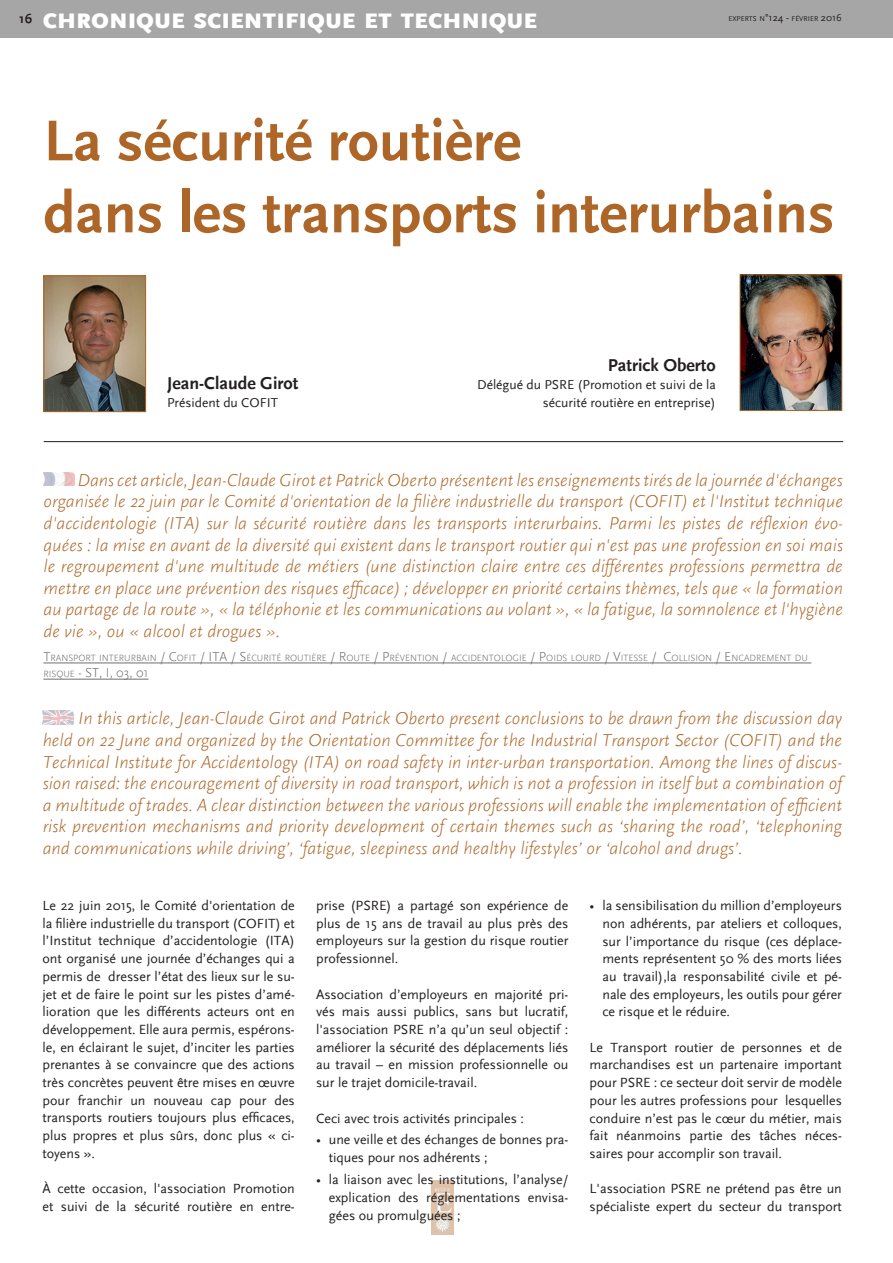
<style>
.page{position:relative;width:893px;height:1263px;background:#fff}
.page>*{position:absolute;margin:0;border:0;box-sizing:border-box;transform-origin:0 0}
.t1{font:700 60px/72px "Scala Sans";color:#ad6627}
.t2{font:900 22.05px "Scala Sans";letter-spacing:.03em;color:#fff}
.t3{font:italic 300 18px/21.6px "Scala Sans";color:#ad6627;text-align:justify}
.t4{font:700 18px "Scala Sans";color:#231f20}
.t5{font:13.95px/17.7px "Scala Sans";color:#231f20;text-align:justify}
.t6{font:13.5px/18px "Scala Sans";color:#231f20;text-align:right}
.t7{font:300 13.5px "Scala Sans";color:#6c6d70}
.t8{font:700 13.5px "Scala Sans";color:#231f20}
.t9{font:300 9.45px "Scala Sans";color:#6c6d70}
.t10{font:7.35px "Scala Sans";color:#231f20}
.s1{font-size:10.5px}
.s2{font-size:13.5px}
.s3{font-size:9.45px}
</style>
<div class="page">
<img style="left:431px;top:1181px;width:22px;height:54px">
<div style="left:0;top:0;width:893px;height:38px;background:#a7a6a6"></div>
<hr style="left:892px;top:0;width:1px;height:38px;background:#231f20">
<hr style="left:44px;top:441px;width:799px;height:1px;background:#231f20">
<img style="left:46px;top:278px;width:98px;height:132px">
<div style="left:44px;top:276px;width:102px;height:136px;border:1px solid #ad6627"></div>
<img style="left:43px;top:473px;width:32px;height:12px">
<hr style="left:43px;top:663px;width:768px;height:1px;background:#6c6d70">
<hr style="left:43px;top:679px;width:106px;height:1px;background:#6c6d70">
<img style="left:43px;top:711px;width:31px;height:13px">
<img style="left:742px;top:277px;width:98px;height:132px">
<div style="left:740px;top:275px;width:102px;height:136px;border:1px solid #ad6627"></div>
<p class="t8" style="left:19px;top:11px;width:14px">16</p>
<p class="t10" style="left:728px;top:15px;width:115px">EXPERTS N<span class="s1">°124 -</span> FÉVRIER <span class="s1">2016</span></p>
<h2 class="t2" style="left:43px;top:9px;width:495px">CHRONIQUE SCIENTIFIQUE ET TECHNIQUE</h2>
<h1 class="t1" style="left:43px;top:106px;width:793px">La sécurité routière<br>dans les transports interurbains</h1>
<p class="t4" style="left:167px;top:374px;width:133px">Jean-Claude Girot</p>
<p class="t6" style="left:167px;top:394px;width:113px">Président du COFIT</p>
<p class="t4" style="left:608px;top:356px;width:109px">Patrick Oberto</p>
<p class="t6" style="left:477px;top:376px;width:240px">Délégué du PSRE (Promotion et suivi de la sécurité routière en entreprise)</p>
<p class="t3" style="left:43px;top:469px;width:801px;text-indent:34px">Dans cet article, Jean-Claude Girot et Patrick Oberto présentent les enseignements tirés de la journée d'échanges organisée le 22 juin par le Comité d'orientation de la filière industrielle du transport (COFIT) et l'Institut technique d'accidentologie (ITA) sur la sécurité routière dans les transports interurbains. Parmi les pistes de réflexion évo&shy;quées : la mise en avant de la diversité qui existent dans le transport routier qui n'est pas une profession en soi mais le regroupement d'une multitude de métiers (une distinction claire entre ces différentes professions permettra de mettre en place une prévention des risques efficace) ; développer en priorité certains thèmes, tels que « la formation au partage de la route », « la téléphonie et les communications au volant », « la fatigue, la somnolence et l'hygiène de vie », ou « alcool et drogues ».</p>
<p class="t9" style="left:43px;top:653px;width:766px"><span class="s2">T</span>RANSPORT INTERURBAIN <span class="s2">/ C</span>OFIT <span class="s2">/ ITA / S</span> ÉCURITÉ ROUTIÈRE <span class="s2">/ R</span>OUTE <span class="s2">/ P</span>RÉVENTION <span class="s2">/</span> ACCIDENTOLOGIE <span class="s2">/ P</span>OIDS LOURD <span class="s2">/ V</span>ITESSE <span class="s2">/ C</span>OLLISION <span class="s2">/ E</span> NCADREMENT DU</p>
<p class="t7" style="left:43px;top:665px;width:107px"><span class="s3">RISQUE</span> - ST, I , 03, 01</p>
<p class="t3" style="left:43px;top:708px;width:801px;text-indent:36px">In this article, Jean-Claude Girot and Patrick Oberto present conclusions to be drawn from the discussion day held on 22 June and organized by the Orientation Committee for the Industrial Transport Sector (COFIT) and the Technical Institute for Accidentology (ITA) on road safety in inter-urban transportation. Among the lines of discus&shy;sion raised: the encouragement of diversity in road transport, which is not a profession in itself but a combination of a multitude of trades. A clear distinction between the various professions will enable the implementation of efficient risk prevention mechanisms and priority development of certain themes such as ‘sharing the road’, ‘telephoning and communications while driving’, ‘fatigue, sleepiness and healthy lifestyles’ or ‘alcohol and drugs’.</p>
<p class="t5" style="left:43px;top:897px;width:254px">Le 22 juin 2015, le Comité d'orientation de la filière industrielle du transport (COFIT) et l’Institut technique d’accidentologie (ITA) ont organisé une journée d’échanges qui a permis de dresser l’état des lieux sur le su&shy;jet et de faire le point sur les pistes d’amé&shy;lioration que les différents acteurs ont en développement. Elle aura permis, espérons&shy;le, en éclairant le sujet, d’inciter les parties prenantes à se convaincre que des actions très concrètes peuvent être mises en œuvre pour franchir un nouveau cap pour des transports routiers toujours plus efficaces, plus propres et plus sûrs, donc plus « ci&shy;toyens ».</p>
<p class="t5" style="left:43px;top:1180px;width:254px">À cette occasion, l'association Promotion et suivi de la sécurité routière en entre-</p>
<p class="t5" style="left:316px;top:897px;width:254px">prise (PSRE) a partagé son expérience de plus de 15 ans de travail au plus près des employeurs sur la gestion du risque routier professionnel.</p>
<p class="t5" style="left:316px;top:985px;width:254px">Association d’employeurs en majorité pri&shy;vés mais aussi publics, sans but lucratif, l'association PSRE n’a qu’un seul objectif : améliorer la sécurité des déplacements liés au travail – en mission professionnelle ou sur le trajet domicile-travail.</p>
<p class="t5" style="left:316px;top:1109px;width:209px">Ceci avec trois activités principales :</p>
<p class="t5" style="left:329px;top:1131px;width:241px;text-indent:-13px">• une veille et des échanges de bonnes pra&shy;tiques pour nos adhérents ;</p>
<p class="t5" style="left:329px;top:1171px;width:241px;text-indent:-13px">• la liaison avec les institutions, l’analyse/ explication des réglementations envisa&shy;gées ou promulguées ;</p>
<p class="t5" style="left:602px;top:897px;width:241px;text-indent:-13px">• la sensibilisation du million d’employeurs non adhérents, par ateliers et colloques, sur l’importance du risque (ces déplace&shy;ments représentent 50 % des morts liées au travail),la responsabilité civile et pé&shy;nale des employeurs, les outils pour gérer ce risque et le réduire.</p>
<p class="t5" style="left:590px;top:1038px;width:254px">Le Transport routier de personnes et de marchandises est un partenaire important pour PSRE : ce secteur doit servir de modèle pour les autres professions pour lesquelles conduire n’est pas le cœur du métier, mais fait néanmoins partie des tâches néces&shy;saires pour accomplir son travail.</p>
<p class="t5" style="left:590px;top:1180px;width:254px">L'association PSRE ne prétend pas être un spécialiste expert du secteur du transport</p>
</div>
